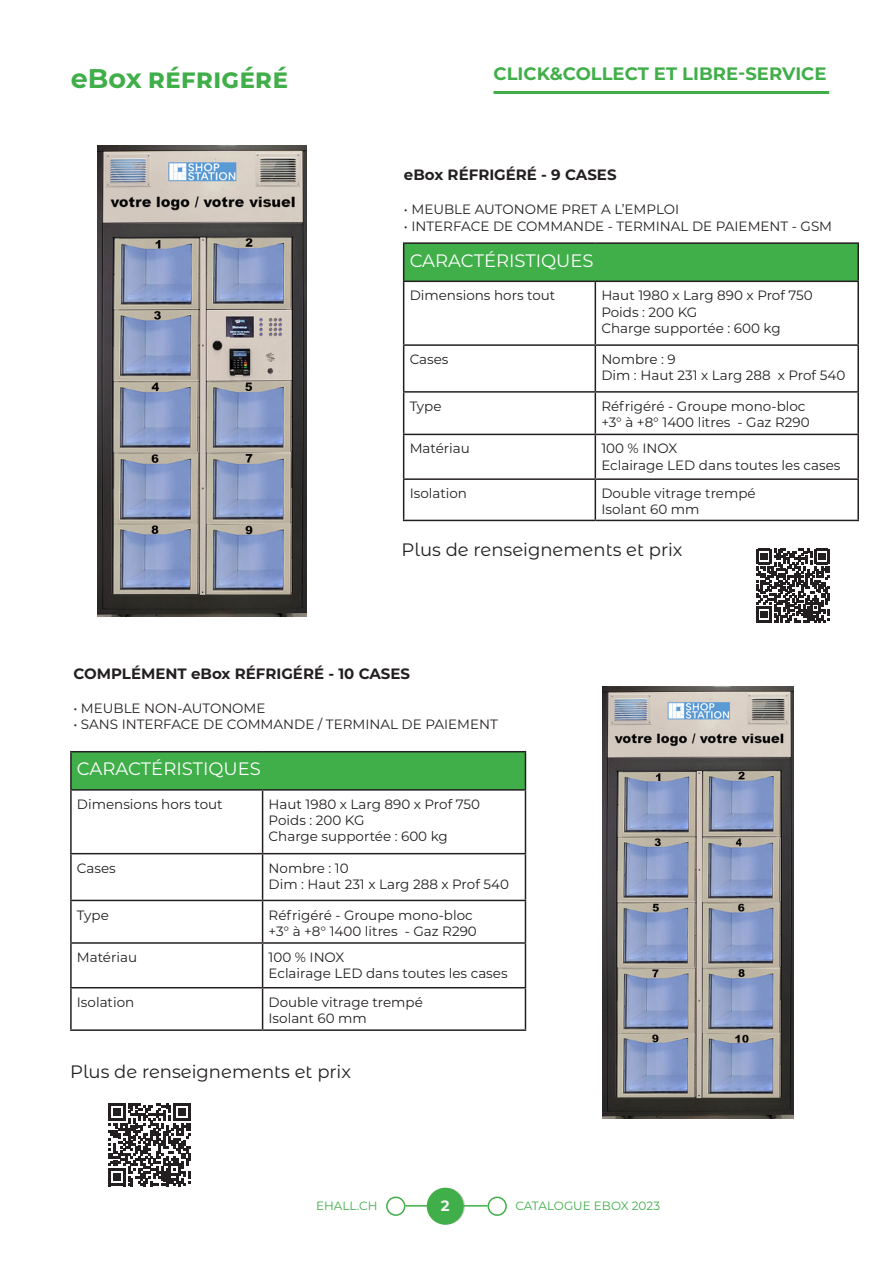
<style>
.page{position:relative;width:893px;height:1263px;background:#fff}
.page>*{position:absolute;margin:0;border:0;box-sizing:border-box;transform-origin:0 0}
.t1{font:700 27px "Montserrat";color:#40ae49}
.t2{font:18px "Montserrat Alternates";color:#231f20}
.t3{font:18px "Montserrat";color:#fff}
.t4{font:700 18px "Montserrat";color:#40ae49}
.t5{font:700 15px "Montserrat";color:#231f20}
.t6{font:700 15px "Montserrat";color:#f2f3f4}
.t7{font:13.5px "Montserrat";color:#231f20}
.t8{font:12px "Montserrat";color:#40ae49}
</style>
<div class="page">
<svg style="left:428px;top:1188px;width:37px;height:37px"></svg>
<div style="left:427px;top:1188px;width:37px;height:37px;background:#40ae49;border-radius:50%"></div>
<div style="left:386px;top:1196px;width:19px;height:20px;border:2px solid #40ae49;border-radius:50%"></div>
<div style="left:487px;top:1196px;width:20px;height:20px;border:2px solid #40ae49;border-radius:50%"></div>
<hr style="left:405px;top:1205px;width:82px;height:1px;background:#40ae49">
<hr style="left:494px;top:91px;width:335px;height:3px;background:#40ae49">
<div style="left:404px;top:243px;width:454px;height:38px;background:#40ae49"></div>
<hr style="left:403px;top:242px;width:192px;height:2px;background:#231f20">
<hr style="left:403px;top:244px;width:1px;height:37px;background:#231f20">
<hr style="left:595px;top:242px;width:264px;height:2px;background:#231f20">
<hr style="left:857px;top:244px;width:2px;height:37px;background:#231f20">
<hr style="left:403px;top:281px;width:192px;height:1px;background:#231f20">
<hr style="left:403px;top:282px;width:1px;height:62px;background:#231f20">
<hr style="left:595px;top:281px;width:264px;height:1px;background:#231f20">
<hr style="left:595px;top:282px;width:1px;height:62px;background:#231f20">
<hr style="left:857px;top:282px;width:2px;height:62px;background:#231f20">
<hr style="left:403px;top:344px;width:192px;height:2px;background:#231f20">
<hr style="left:403px;top:346px;width:1px;height:45px;background:#231f20">
<hr style="left:595px;top:344px;width:264px;height:2px;background:#231f20">
<hr style="left:595px;top:346px;width:1px;height:45px;background:#231f20">
<hr style="left:857px;top:346px;width:2px;height:45px;background:#231f20">
<hr style="left:403px;top:391px;width:192px;height:2px;background:#231f20">
<hr style="left:403px;top:393px;width:1px;height:41px;background:#231f20">
<hr style="left:595px;top:391px;width:264px;height:2px;background:#231f20">
<hr style="left:595px;top:393px;width:1px;height:41px;background:#231f20">
<hr style="left:857px;top:393px;width:2px;height:41px;background:#231f20">
<hr style="left:403px;top:434px;width:192px;height:1px;background:#231f20">
<hr style="left:403px;top:435px;width:1px;height:43px;background:#231f20">
<hr style="left:595px;top:434px;width:264px;height:1px;background:#231f20">
<hr style="left:595px;top:435px;width:1px;height:43px;background:#231f20">
<hr style="left:857px;top:435px;width:2px;height:43px;background:#231f20">
<hr style="left:403px;top:478px;width:192px;height:2px;background:#231f20">
<hr style="left:403px;top:480px;width:1px;height:40px;background:#231f20">
<hr style="left:595px;top:478px;width:264px;height:2px;background:#231f20">
<hr style="left:595px;top:480px;width:1px;height:40px;background:#231f20">
<hr style="left:857px;top:480px;width:2px;height:40px;background:#231f20">
<hr style="left:403px;top:520px;width:192px;height:1px;background:#231f20">
<hr style="left:595px;top:520px;width:264px;height:1px;background:#231f20">
<img style="left:98px;top:145px;width:208px;height:472px">
<div style="left:71px;top:752px;width:454px;height:38px;background:#40ae49"></div>
<hr style="left:70px;top:751px;width:193px;height:1px;background:#231f20">
<hr style="left:70px;top:752px;width:2px;height:37px;background:#231f20">
<hr style="left:263px;top:751px;width:263px;height:1px;background:#231f20">
<hr style="left:525px;top:752px;width:1px;height:37px;background:#231f20">
<hr style="left:70px;top:789px;width:193px;height:2px;background:#231f20">
<hr style="left:70px;top:791px;width:2px;height:62px;background:#231f20">
<hr style="left:263px;top:789px;width:263px;height:2px;background:#231f20">
<hr style="left:262px;top:791px;width:1px;height:62px;background:#231f20">
<hr style="left:525px;top:791px;width:1px;height:62px;background:#231f20">
<hr style="left:70px;top:853px;width:193px;height:1px;background:#231f20">
<hr style="left:70px;top:854px;width:2px;height:46px;background:#231f20">
<hr style="left:263px;top:853px;width:263px;height:1px;background:#231f20">
<hr style="left:262px;top:854px;width:1px;height:46px;background:#231f20">
<hr style="left:525px;top:854px;width:1px;height:46px;background:#231f20">
<hr style="left:70px;top:900px;width:193px;height:1px;background:#231f20">
<hr style="left:70px;top:901px;width:2px;height:41px;background:#231f20">
<hr style="left:263px;top:900px;width:263px;height:1px;background:#231f20">
<hr style="left:262px;top:901px;width:1px;height:41px;background:#231f20">
<hr style="left:525px;top:901px;width:1px;height:41px;background:#231f20">
<hr style="left:70px;top:942px;width:193px;height:2px;background:#231f20">
<hr style="left:70px;top:944px;width:2px;height:43px;background:#231f20">
<hr style="left:263px;top:942px;width:263px;height:2px;background:#231f20">
<hr style="left:262px;top:944px;width:1px;height:43px;background:#231f20">
<hr style="left:525px;top:944px;width:1px;height:43px;background:#231f20">
<hr style="left:70px;top:987px;width:193px;height:1px;background:#231f20">
<hr style="left:70px;top:988px;width:2px;height:41px;background:#231f20">
<hr style="left:263px;top:987px;width:263px;height:1px;background:#231f20">
<hr style="left:262px;top:988px;width:1px;height:41px;background:#231f20">
<hr style="left:525px;top:988px;width:1px;height:41px;background:#231f20">
<hr style="left:70px;top:1029px;width:193px;height:2px;background:#231f20">
<hr style="left:263px;top:1029px;width:263px;height:2px;background:#231f20">
<svg style="left:756px;top:549px;width:74px;height:73px"></svg>
<img style="left:603px;top:687px;width:190px;height:431px">
<svg style="left:108px;top:1103px;width:83px;height:83px"></svg>
<p class="t1" style="left:71px;top:59px;width:219px">eBox réfrigéré</p>
<p class="t4" style="left:494px;top:60px;width:334px">CLICK&amp;COLLECT ET LIBRE-SERVICE</p>
<p class="t5" style="left:404px;top:164px;width:214px">eBox RÉFRIGÉRÉ - 9 CASES</p>
<p class="t7" style="left:404px;top:200px;width:277px">• MEUBLE AUTONOME PRET A L’EMPLOI</p>
<p class="t7" style="left:404px;top:217px;width:430px">• INTERFACE DE COMMANDE - TERMINAL DE PAIEMENT - GSM</p>
<p class="t3" style="left:410px;top:248px;width:185px">CARACTÉRISTIQUES</p>
<p class="t7" style="left:410px;top:286px;width:147px">Dimensions hors tout</p>
<p class="t7" style="left:601px;top:286px;width:213px">Haut 1980 x Larg 890 x Prof 750</p>
<p class="t7" style="left:601px;top:302px;width:98px">Poids : 200 KG</p>
<p class="t7" style="left:601px;top:319px;width:181px">Charge supportée : 600 kg</p>
<p class="t7" style="left:410px;top:350px;width:40px">Cases</p>
<p class="t7" style="left:601px;top:350px;width:76px">Nombre : 9</p>
<p class="t7" style="left:601px;top:366px;width:245px">Dim : Haut 231 x Larg 288 x Prof 540</p>
<p class="t7" style="left:410px;top:397px;width:33px">Type</p>
<p class="t7" style="left:601px;top:397px;width:206px">Réfrigéré - Groupe mono-bloc</p>
<p class="t7" style="left:601px;top:413px;width:210px">+3° à +8° 1400 litres - Gaz R290</p>
<p class="t7" style="left:410px;top:439px;width:62px">Matériau</p>
<p class="t7" style="left:601px;top:439px;width:77px">100 % INOX</p>
<p class="t7" style="left:601px;top:456px;width:241px">Eclairage LED dans toutes les cases</p>
<p class="t7" style="left:410px;top:484px;width:59px">Isolation</p>
<p class="t7" style="left:601px;top:484px;width:156px">Double vitrage trempé</p>
<p class="t7" style="left:601px;top:500px;width:100px">Isolant 60 mm</p>
<p class="t2" style="left:402px;top:537px;width:282px">Plus de renseignements et prix</p>
<p class="t5" style="left:73px;top:663px;width:338px">COMPLÉMENT eBox RÉFRIGÉRÉ - 10 CASES</p>
<p class="t7" style="left:73px;top:699px;width:194px">• MEUBLE NON-AUTONOME</p>
<p class="t7" style="left:73px;top:715px;width:426px">• SANS INTERFACE DE COMMANDE / TERMINAL DE PAIEMENT</p>
<p class="t3" style="left:77px;top:756px;width:185px">CARACTÉRISTIQUES</p>
<p class="t7" style="left:77px;top:795px;width:147px">Dimensions hors tout</p>
<p class="t7" style="left:269px;top:795px;width:213px">Haut 1980 x Larg 890 x Prof 750</p>
<p class="t7" style="left:269px;top:811px;width:98px">Poids : 200 KG</p>
<p class="t7" style="left:269px;top:827px;width:181px">Charge supportée : 600 kg</p>
<p class="t7" style="left:77px;top:859px;width:40px">Cases</p>
<p class="t7" style="left:269px;top:859px;width:82px">Nombre : 10</p>
<p class="t7" style="left:269px;top:875px;width:242px">Dim : Haut 231 x Larg 288 x Prof 540</p>
<p class="t7" style="left:77px;top:905px;width:33px">Type</p>
<p class="t7" style="left:269px;top:905px;width:206px">Réfrigéré - Groupe mono-bloc</p>
<p class="t7" style="left:269px;top:922px;width:210px">+3° à +8° 1400 litres - Gaz R290</p>
<p class="t7" style="left:77px;top:948px;width:62px">Matériau</p>
<p class="t7" style="left:269px;top:948px;width:77px">100 % INOX</p>
<p class="t7" style="left:269px;top:964px;width:241px">Eclairage LED dans toutes les cases</p>
<p class="t7" style="left:77px;top:993px;width:59px">Isolation</p>
<p class="t7" style="left:269px;top:993px;width:156px">Double vitrage trempé</p>
<p class="t7" style="left:269px;top:1009px;width:100px">Isolant 60 mm</p>
<p class="t2" style="left:70px;top:1059px;width:282px">Plus de renseignements et prix</p>
<p class="t8" style="left:316px;top:1197px;width:63px">EHALL.CH</p>
<p class="t6" style="left:441px;top:1195px;width:10px">2</p>
<p class="t8" style="left:515px;top:1197px;width:146px">CATALOGUE EBOX 2023</p>
</div>
